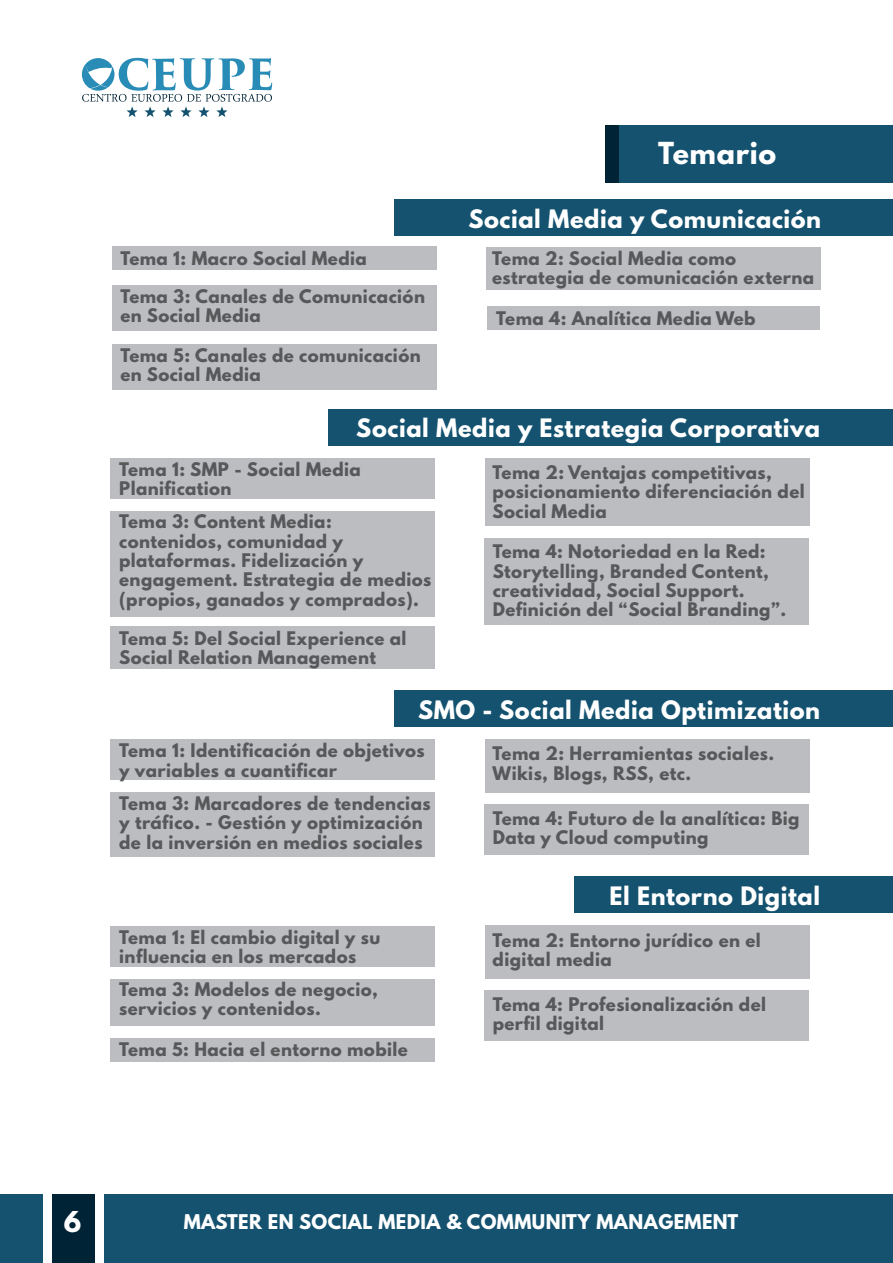
<style>
.page{position:relative;width:893px;height:1263px;background:#fff}
.page>*{position:absolute;margin:0;border:0;box-sizing:border-box;transform-origin:0 0}
.t1{font:700 26.85px "League Spartan";letter-spacing:.025em;color:#fff}
.t2{font:700 25.5px "League Spartan";color:#fff}
.t3{font:700 22.5px "League Spartan";letter-spacing:.025em;color:#fff}
.t4{font:700 18px "League Spartan";letter-spacing:.025em;color:#fff}
.t5{font:700 16.65px/19.4px "League Spartan";letter-spacing:.025em;color:#57585a}
</style>
<div class="page">
<div style="left:618px;top:125px;width:275px;height:57px;background:#14526f"></div>
<div style="left:605px;top:125px;width:14px;height:57px;background:#002335"></div>
<div style="left:394px;top:690px;width:499px;height:37px;background:#14526f"></div>
<div style="left:111px;top:458px;width:324px;height:41px;background:#bcbdc0"></div>
<div style="left:111px;top:511px;width:324px;height:105px;background:#bcbdc0"></div>
<div style="left:328px;top:409px;width:565px;height:37px;background:#14526f"></div>
<div style="left:485px;top:458px;width:324px;height:67px;background:#bcbdc0"></div>
<div style="left:111px;top:626px;width:324px;height:42px;background:#bcbdc0"></div>
<div style="left:484px;top:538px;width:325px;height:87px;background:#bcbdc0"></div>
<div style="left:111px;top:739px;width:324px;height:41px;background:#bcbdc0"></div>
<div style="left:111px;top:792px;width:324px;height:65px;background:#bcbdc0"></div>
<div style="left:485px;top:739px;width:324px;height:53px;background:#bcbdc0"></div>
<div style="left:484px;top:804px;width:325px;height:51px;background:#bcbdc0"></div>
<div style="left:112px;top:247px;width:324px;height:23px;background:#bcbdc0"></div>
<div style="left:394px;top:199px;width:499px;height:37px;background:#14526f"></div>
<div style="left:488px;top:307px;width:332px;height:23px;background:#bcbdc0"></div>
<div style="left:486px;top:247px;width:334px;height:42px;background:#bcbdc0"></div>
<div style="left:112px;top:285px;width:324px;height:46px;background:#bcbdc0"></div>
<div style="left:112px;top:344px;width:324px;height:45px;background:#bcbdc0"></div>
<div style="left:575px;top:876px;width:318px;height:37px;background:#14526f"></div>
<div style="left:111px;top:926px;width:324px;height:40px;background:#bcbdc0"></div>
<div style="left:111px;top:979px;width:324px;height:46px;background:#bcbdc0"></div>
<div style="left:485px;top:926px;width:324px;height:53px;background:#bcbdc0"></div>
<div style="left:111px;top:1038px;width:324px;height:24px;background:#bcbdc0"></div>
<div style="left:484px;top:991px;width:325px;height:50px;background:#bcbdc0"></div>
<svg style="left:82px;top:58px;width:190px;height:59px"></svg>
<div style="left:0;top:1195px;width:43px;height:68px;background:#14526f"></div>
<div style="left:104px;top:1195px;width:789px;height:68px;background:#14526f"></div>
<div style="left:52px;top:1195px;width:43px;height:68px;background:#002335"></div>
<h1 class="t1" style="left:658px;top:132px;width:120px">Temario</h1>
<p class="t5" style="left:120px;top:248px;width:248px">Tema 1: Macro Social Media</p>
<p class="t5" style="left:120px;top:286px;width:306px">Tema 3: Canales de Comunicación en Social Media</p>
<p class="t5" style="left:120px;top:345px;width:302px">Tema 5: Canales de comunicación en Social Media</p>
<h3 class="t3" style="left:468px;top:201px;width:354px">Social Media y Comunicación</h3>
<p class="t5" style="left:492px;top:248px;width:323px">Tema 2: Social Media como estrategia de comunicación externa</p>
<p class="t5" style="left:496px;top:308px;width:261px">Tema 4: Analítica Media Web</p>
<h3 class="t3" style="left:356px;top:411px;width:465px">Social Media y Estrategia Corporativa</h3>
<p class="t5" style="left:119px;top:459px;width:243px">Tema 1: SMP - Social Media<br>Planification</p>
<p class="t5" style="left:493px;top:462px;width:314px">Tema 2: Ventajas competitivas, posicionamiento diferenciación del<br>Social Media</p>
<p class="t5" style="left:119px;top:512px;width:314px">Tema 3: Content Media: contenidos, comunidad y plataformas. Fidelización y engagement. Estrategia de medios (propios, ganados y comprados).</p>
<p class="t5" style="left:119px;top:628px;width:289px">Tema 5: Del Social Experience al<br>Social Relation Management</p>
<p class="t5" style="left:493px;top:542px;width:295px">Tema 4: Notoriedad en la Red:<br>Storytelling, Branded Content, creatividad, Social Support.<br>Definición del “Social Branding”.</p>
<h3 class="t3" style="left:418px;top:692px;width:404px">SMO - Social Media Optimization</h3>
<p class="t5" style="left:119px;top:741px;width:307px">Tema 1: Identificación de objetivos y variables a cuantificar</p>
<p class="t5" style="left:493px;top:743px;width:283px">Tema 2: Herramientas sociales.<br>Wikis, Blogs, RSS, etc.</p>
<p class="t5" style="left:119px;top:793px;width:313px">Tema 3: Marcadores de tendencias y tráfico. - Gestión y optimización de la inversión en medios sociales</p>
<p class="t5" style="left:493px;top:808px;width:308px">Tema 4: Futuro de la analítica: Big<br>Data y Cloud computing</p>
<h3 class="t3" style="left:610px;top:878px;width:212px">El Entorno Digital</h3>
<p class="t5" style="left:119px;top:927px;width:263px">Tema 1: El cambio digital y su influencia en los mercados</p>
<p class="t5" style="left:493px;top:930px;width:270px">Tema 2: Entorno jurídico en el digital media</p>
<p class="t5" style="left:119px;top:979px;width:260px">Tema 3: Modelos de negocio, servicios y contenidos.</p>
<p class="t5" style="left:119px;top:1039px;width:290px">Tema 5: Hacia el entorno mobile</p>
<p class="t5" style="left:493px;top:994px;width:275px">Tema 4: Profesionalización del perfil digital</p>
<h2 class="t2" style="left:64px;top:1201px;width:19px">6</h2>
<p class="t4" style="left:184px;top:1207px;width:556px">MASTER EN SOCIAL MEDIA &amp; COMMUNITY MANAGEMENT</p>
</div>
